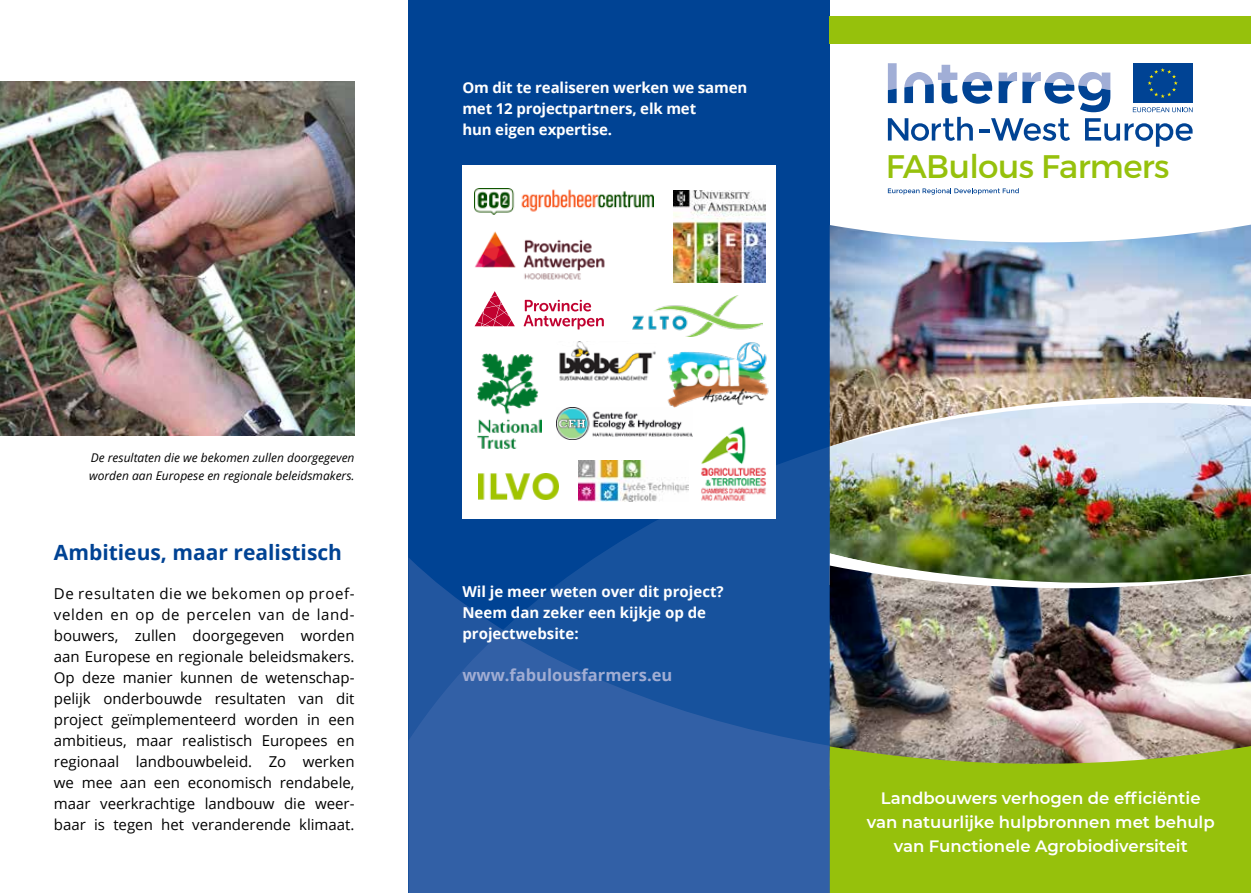
<style>
.page{position:relative;width:1251px;height:893px;background:#fff}
.page>*{position:absolute;margin:0;border:0;box-sizing:border-box;transform-origin:0 0}
.t1{font:32.55px "Montserrat";letter-spacing:-.02em;color:#96c10c}
.t2{font:700 21px "Open Sans";color:#004394}
.t3{font:600 16.5px/24px "Montserrat";color:#fff;text-align:center}
.t4{font:700 16.5px "Open Sans";color:#a1add3}
.t5{font:15px/21px "Open Sans";color:#000;text-align:justify}
.t6{font:700 15px/21px "Open Sans";letter-spacing:-.01em;color:#fff}
.t7{font:italic 12px/18px "Open Sans";color:#000}
</style>
<div class="page">
<div style="left:408px;top:0;width:421px;height:893px;background:#004394"></div>
<img style="left:0;top:82px;width:354px;height:353px">
<svg style="left:887px;top:117px;width:85px;height:24px"></svg>
<hr style="left:978px;top:129px;width:11px;height:4px;background:#004394">
<svg style="left:991px;top:118px;width:78px;height:23px"></svg>
<svg style="left:1085px;top:118px;width:107px;height:29px"></svg>
<svg style="left:887px;top:188px;width:131px;height:7px"></svg>
<svg style="left:887px;top:63px;width:9px;height:40px"></svg>
<svg style="left:998px;top:72px;width:18px;height:31px"></svg>
<svg style="left:1022px;top:72px;width:88px;height:40px"></svg>
<svg style="left:904px;top:65px;width:88px;height:39px"></svg>
<div style="left:1132px;top:63px;width:60px;height:40px;background:#004394"></div>
<svg style="left:1147px;top:68px;width:30px;height:30px"></svg>
<svg style="left:1132px;top:107px;width:60px;height:5px"></svg>
<img style="left:829px;top:225px;width:421px;height:158px">
<svg style="left:829px;top:383px;width:421px;height:20px;background:#b6a58f"></svg>
<img style="left:829px;top:403px;width:421px;height:143px">
<svg style="left:597px;top:446px;width:232px;height:111px;background:#18539d"></svg>
<img style="left:829px;top:546px;width:421px;height:19px">
<img style="left:829px;top:565px;width:421px;height:179px">
<svg style="left:829px;top:744px;width:421px;height:149px;background:#96bc18"></svg>
<svg style="left:408px;top:557px;width:421px;height:336px;background:#2659a1"></svg>
<div style="left:829px;top:16px;width:421px;height:27px;background:#96c10c"></div>
<div style="left:462px;top:165px;width:313px;height:354px;background:#fff"></div>
<img style="left:474px;top:189px;width:179px;height:26px">
<img style="left:701px;top:426px;width:66px;height:75px">
<img style="left:475px;top:231px;width:130px;height:49px">
<img style="left:673px;top:190px;width:92px;height:93px">
<svg style="left:478px;top:480px;width:81px;height:20px"></svg>
<img style="left:478px;top:473px;width:80px;height:26px">
<img style="left:578px;top:460px;width:110px;height:41px">
<img style="left:477px;top:353px;width:65px;height:96px">
<img style="left:632px;top:296px;width:130px;height:41px">
<img style="left:559px;top:341px;width:97px;height:40px">
<svg style="left:523px;top:300px;width:80px;height:30px"></svg>
<svg style="left:474px;top:291px;width:40px;height:35px"></svg>
<img style="left:556px;top:407px;width:136px;height:33px">
<img style="left:661px;top:342px;width:108px;height:67px">
<p class="t6" style="left:462px;top:77px;width:286px">Om dit te realiseren werken we samen met 12 projectpartners, elk met<br>hun eigen expertise.</p>
<p class="t7" style="left:89px;top:448px;width:267px">De resultaten die we bekomen zullen doorgegeven worden aan Europese en regionale beleidsmakers.</p>
<h2 class="t2" style="left:54px;top:537px;width:289px">Ambitieus, maar realistisch</h2>
<p class="t5" style="left:54px;top:582px;width:302px">De resultaten die we bekomen op proef&shy;velden en op de percelen van de land&shy;bouwers, zullen doorgegeven worden aan Europese en regionale beleidsmakers.<br>Op deze manier kunnen de wetenschap&shy;pelijk onderbouwde resultaten van dit project geïmplementeerd worden in een ambitieus, maar realistisch Europees en regionaal landbouwbeleid. Zo werken we mee aan een economisch rendabele, maar veerkrachtige landbouw die weer&shy;baar is tegen het veranderende klimaat.</p>
<p class="t6" style="left:462px;top:581px;width:263px">Wil je meer weten over dit project?<br>Neem dan zeker een kijkje op de projectwebsite:</p>
<p class="t4" style="left:462px;top:664px;width:211px">www.fabulousfarmers.eu</p>
<h1 class="t1" style="left:885px;top:147px;width:285px">FABulous Farmers</h1>
<p class="t3" style="left:866px;top:786px;width:349px">Landbouwers verhogen de efficiëntie van natuurlijke hulpbronnen met behulp van Functionele Agrobiodiversiteit</p>
</div>
